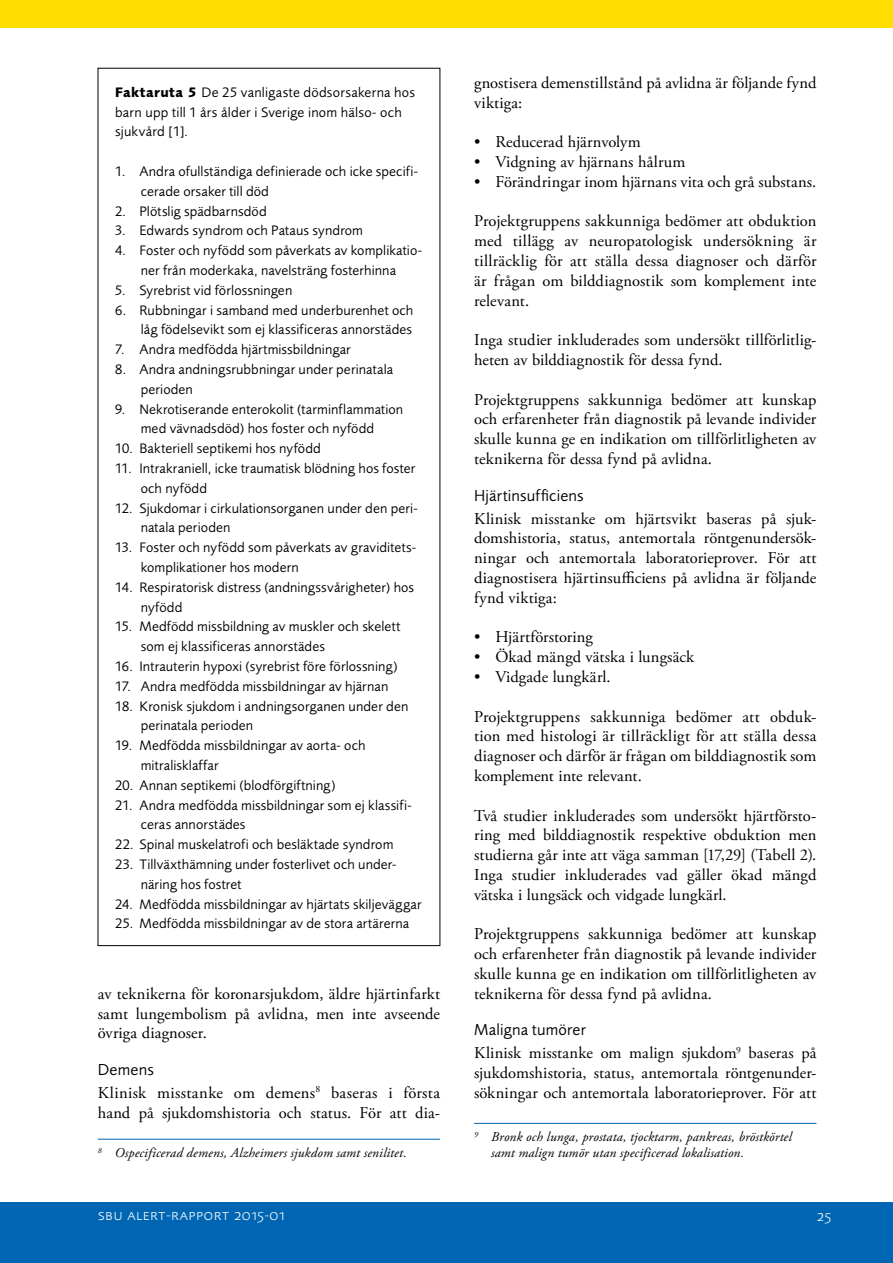
<style>
.page{position:relative;width:893px;height:1263px;background:#fff}
.page>*{position:absolute;margin:0;border:0;box-sizing:border-box;transform-origin:0 0}
.Brödtext{font:16.5px/19.8px "Adobe Garamond Pro";letter-spacing:.005em;color:#000;text-align:justify}
.Rubrik_4_i_brödtext{font:16.5px "Foundry Sans";letter-spacing:.01em;color:#000}
.t1{font:300 15.45px "Foundry Sans Expert";letter-spacing:.03em;color:#fff}
.Rubrik_tabell__fakta{font:14.25px/19.8px "Foundry Sans";letter-spacing:.01em;color:#000}
.Fotnot{font:italic 13.5px/15.9px "Adobe Garamond Pro";letter-spacing:.01em;color:#000}
.s1{font-weight:700}
</style>
<div class="page">
<div style="left:0;top:0;width:893px;height:28px;background:#fd0"></div>
<div style="left:0;top:1202px;width:893px;height:61px;background:#0066b3"></div>
<hr style="left:98px;top:1139px;width:342px;height:1px;background:#0066b3">
<hr style="left:474px;top:1123px;width:342px;height:1px;background:#0066b3">
<p class="Rubrik_tabell__fakta" style="left:115px;top:82px;width:301px"><span class="s1">Faktaruta 5</span> De 25 vanligaste dödsorsakerna hos barn upp till 1 års ålder i Sverige inom hälso- och sjukvård [1].</p>
<p class="Rubrik_tabell__fakta" style="left:141px;top:161px;width:279px;text-indent:-26px">1. Andra ofullständiga definierade och icke specifi&shy;cerade orsaker till död</p>
<p class="Rubrik_tabell__fakta" style="left:115px;top:201px;width:153px">2. Plötslig spädbarnsdöd</p>
<p class="Rubrik_tabell__fakta" style="left:115px;top:221px;width:249px">3. Edwards syndrom och Pataus syndrom</p>
<p class="Rubrik_tabell__fakta" style="left:115px;top:240px;width:308px;text-align:center">4. Foster och nyfödd som påverkats av komplikatio&shy;ner från moderkaka, navelsträng fosterhinna</p>
<p class="Rubrik_tabell__fakta" style="left:115px;top:280px;width:179px">5. Syrebrist vid förlossningen</p>
<p class="Rubrik_tabell__fakta" style="left:115px;top:300px;width:300px;text-align:right">6. Rubbningar i samband med underburenhet och låg födelsevikt som ej klassificeras annorstädes</p>
<p class="Rubrik_tabell__fakta" style="left:115px;top:339px;width:237px">7. Andra medfödda hjärtmissbildningar</p>
<p class="Rubrik_tabell__fakta" style="left:141px;top:359px;width:254px;text-indent:-26px">8. Andra andningsrubbningar under perinatala perioden</p>
<p class="Rubrik_tabell__fakta" style="left:115px;top:399px;width:290px;text-align:center">9. Nekrotiserande enterokolit (tarminflammation med vävnadsdöd) hos foster och nyfödd</p>
<p class="Rubrik_tabell__fakta" style="left:115px;top:438px;width:207px">10. Bakteriell septikemi hos nyfödd</p>
<p class="Rubrik_tabell__fakta" style="left:141px;top:458px;width:276px;text-indent:-26px">11. Intrakraniell, icke traumatisk blödning hos foster och nyfödd</p>
<p class="Rubrik_tabell__fakta" style="left:141px;top:498px;width:279px;text-indent:-26px">12. Sjukdomar i cirkulationsorganen under den peri&shy;natala perioden</p>
<p class="Rubrik_tabell__fakta" style="left:141px;top:537px;width:277px;text-indent:-26px">13. Foster och nyfödd som påverkats av graviditets&shy;komplikationer hos modern</p>
<p class="Rubrik_tabell__fakta" style="left:141px;top:577px;width:275px;text-indent:-26px">14. Respiratorisk distress (andningssvårigheter) hos nyfödd</p>
<p class="Rubrik_tabell__fakta" style="left:141px;top:617px;width:261px;text-indent:-26px">15. Medfödd missbildning av muskler och skelett som ej klassificeras annorstädes</p>
<p class="Rubrik_tabell__fakta" style="left:115px;top:656px;width:284px">16. Intrauterin hypoxi (syrebrist före förlossning)</p>
<p class="Rubrik_tabell__fakta" style="left:115px;top:676px;width:275px">17. Andra medfödda missbildningar av hjärnan</p>
<p class="Rubrik_tabell__fakta" style="left:141px;top:696px;width:269px;text-indent:-26px">18. Kronisk sjukdom i andningsorganen under den perinatala perioden</p>
<p class="Rubrik_tabell__fakta" style="left:141px;top:735px;width:226px;text-indent:-26px">19. Medfödda missbildningar av aorta- och mitralisklaffar</p>
<p class="Rubrik_tabell__fakta" style="left:115px;top:775px;width:222px">20. Annan septikemi (blodförgiftning)</p>
<p class="Rubrik_tabell__fakta" style="left:141px;top:795px;width:273px;text-indent:-26px">21. Andra medfödda missbildningar som ej klassifi&shy;ceras annorstädes</p>
<p class="Rubrik_tabell__fakta" style="left:115px;top:834px;width:280px">22. Spinal muskelatrofi och besläktade syndrom</p>
<p class="Rubrik_tabell__fakta" style="left:141px;top:854px;width:256px;text-indent:-26px">23. Tillväxthämning under fosterlivet och under&shy;näring hos fostret</p>
<p class="Rubrik_tabell__fakta" style="left:115px;top:894px;width:308px">24. Medfödda missbildningar av hjärtats skiljeväggar</p>
<p class="Rubrik_tabell__fakta" style="left:115px;top:914px;width:296px">25. Medfödda missbildningar av de stora artärerna</p>
<p class="Brödtext" style="left:98px;top:984px;width:344px">av teknikerna för koronarsjukdom, äldre hjärtinfarkt samt lungembolism på avlidna, men inte avseende övriga diagnoser.</p>
<h5 class="Rubrik_4_i_brödtext" style="left:98px;top:1060px;width:58px">Demens</h5>
<p class="Brödtext" style="left:98px;top:1083px;width:344px">Klinisk misstanke om demens<sup>8</sup> baseras i första hand på sjukdomshistoria och status. För att dia-</p>
<p class="Fotnot" style="left:98px;top:1145px;width:310px"><sup>8</sup> Ospecificerad demens, Alzheimers sjukdom samt senilitet.</p>
<p class="Brödtext" style="left:474px;top:73px;width:344px">gnostisera demenstillstånd på avlidna är följande fynd viktiga:</p>
<p class="Brödtext" style="left:474px;top:133px;width:168px">• Reducerad hjärnvolym</p>
<p class="Brödtext" style="left:474px;top:152px;width:213px">• Vidgning av hjärnans hålrum</p>
<p class="Brödtext" style="left:474px;top:172px;width:344px">• Förändringar inom hjärnans vita och grå substans.</p>
<p class="Brödtext" style="left:474px;top:212px;width:344px">Projektgruppens sakkunniga bedömer att obduktion med tillägg av neuropatologisk undersökning är tillräcklig för att ställa dessa diagnoser och därför är frågan om bilddiagnostik som komplement inte relevant.</p>
<p class="Brödtext" style="left:474px;top:331px;width:344px">Inga studier inkluderades som undersökt tillförlitlig&shy;heten av bilddiagnostik för dessa fynd.</p>
<p class="Brödtext" style="left:474px;top:390px;width:344px">Projektgruppens sakkunniga bedömer att kunskap och erfarenheter från diagnostik på levande individer skulle kunna ge en indikation om tillförlitligheten av teknikerna för dessa fynd på avlidna.</p>
<h5 class="Rubrik_4_i_brödtext" style="left:474px;top:486px;width:111px">Hjärtinsufficiens</h5>
<p class="Brödtext" style="left:474px;top:509px;width:344px">Klinisk misstanke om hjärtsvikt baseras på sjuk&shy;domshistoria, status, antemortala röntgenundersök&shy;ningar och antemortala laboratorieprover. För att diagnostisera hjärtinsufficiens på avlidna är följande fynd viktiga:</p>
<p class="Brödtext" style="left:474px;top:628px;width:120px">• Hjärtförstoring</p>
<p class="Brödtext" style="left:474px;top:647px;width:221px">• Ökad mängd vätska i lungsäck</p>
<p class="Brödtext" style="left:474px;top:667px;width:138px">• Vidgade lungkärl.</p>
<p class="Brödtext" style="left:474px;top:707px;width:344px">Projektgruppens sakkunniga bedömer att obduk&shy;tion med histologi är tillräckligt för att ställa dessa diagnoser och därför är frågan om bilddiagnostik som komplement inte relevant.</p>
<p class="Brödtext" style="left:474px;top:806px;width:344px">Två studier inkluderades som undersökt hjärtförsto&shy;ring med bilddiagnostik respektive obduktion men studierna går inte att väga samman [17,29] (Tabell 2).<br>Inga studier inkluderades vad gäller ökad mängd vätska i lungsäck och vidgade lungkärl.</p>
<p class="Brödtext" style="left:474px;top:925px;width:344px">Projektgruppens sakkunniga bedömer att kunskap och erfarenheter från diagnostik på levande individer skulle kunna ge en indikation om tillförlitligheten av teknikerna för dessa fynd på avlidna.</p>
<h5 class="Rubrik_4_i_brödtext" style="left:474px;top:1020px;width:113px">Maligna tumörer</h5>
<p class="Brödtext" style="left:474px;top:1043px;width:344px">Klinisk misstanke om malign sjukdom<sup>9</sup> baseras på sjukdomshistoria, status, antemortala röntgenunder&shy;sökningar och antemortala laboratorieprover. För att</p>
<p class="Fotnot" style="left:491px;top:1129px;width:302px;text-indent:-17px"><sup>9</sup> Bronk och lunga, prostata, tjocktarm, pankreas, bröstkörtel samt malign tumör utan specificerad lokalisation.</p>
<p class="t1" style="left:98px;top:1206px;width:188px">sbu alert-rapport 2015-01</p>
<p class="t1" style="left:816px;top:1206px;width:16px">25</p>
</div>
